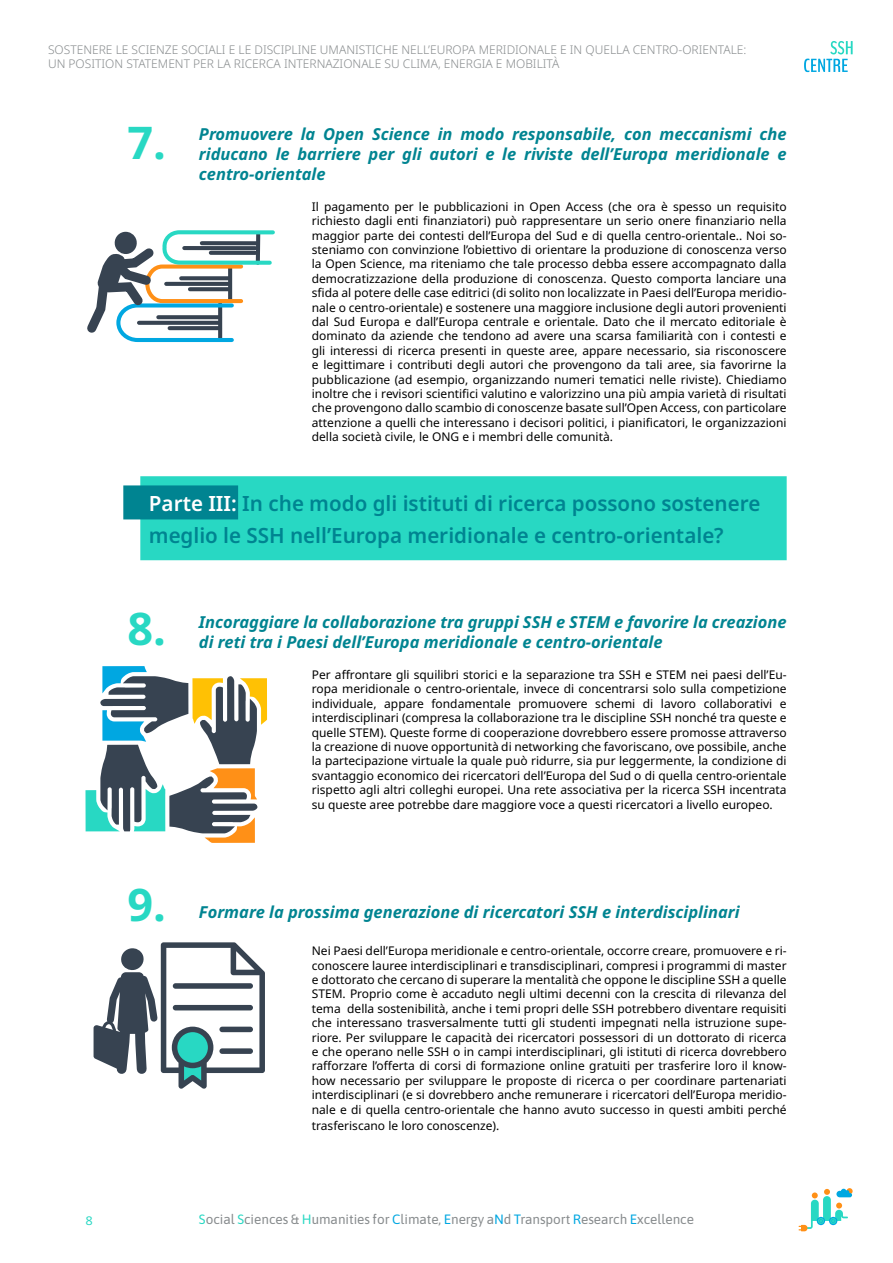
<style>
.page{position:relative;width:893px;height:1263px;background:#fff}
.page>*{position:absolute;margin:0;border:0;box-sizing:border-box;transform-origin:0 0}
.t1{font:700 45px "Noto Sans";color:#28d8c3}
.t2{font:600 21px/31.5px "Noto Sans";color:#008491}
.t3{font:italic 700 16.5px/19.8px "Noto Sans";color:#008491;text-align:justify}
.t4{font:13.5px "Asap";color:#878b8d}
.t5{font:12px/14.4px "Noto Sans";color:#000;text-align:justify}
.t6{font:300 12px/14.4px "Noto Sans";color:#878b8d}
.t7{font:12px "Noto Sans";color:#28d8c3;scale:1.05 1}
.s1{color:#fff}
.s2{color:#28d8c3}
.s3{color:#00a7e1}
</style>
<div class="page">
<svg style="left:804px;top:41px;width:49px;height:31px"></svg>
<svg style="left:799px;top:1188px;width:54px;height:43px"></svg>
<svg style="left:87px;top:230px;width:188px;height:113px"></svg>
<div style="left:140px;top:476px;width:647px;height:84px;background:#28d8c3"></div>
<div style="left:123px;top:485px;width:115px;height:34px;background:#008491"></div>
<svg style="left:85px;top:666px;width:182px;height:177px"></svg>
<svg style="left:94px;top:942px;width:171px;height:147px"></svg>
<p class="t6" style="left:48px;top:42px;width:700px">SOSTENERE LE SCIENZE SOCIALI E LE DISCIPLINE UMANISTICHE NELL’EUROPA MERIDIONALE E IN QUELLA CENTRO-ORIENTALE:<br>UN POSITION STATEMENT PER LA RICERCA INTERNAZIONALE SU CLIMA, ENERGIA E MOBILITÀ</p>
<h1 class="t1" style="left:128px;top:117px;width:40px">7.</h1>
<h3 class="t3" style="left:199px;top:125px;width:589px">Promuovere la Open Science in modo responsabile, con meccanismi che riducano le barriere per gli autori e le riviste dell’Europa meridionale e centro-orientale</h3>
<p class="t5" style="left:312px;top:199px;width:476px">Il pagamento per le pubblicazioni in Open Access (che ora è spesso un requisito richiesto dagli enti finanziatori) può rappresentare un serio onere finanziario nella maggior parte dei contesti dell’Europa del Sud e di quella centro-orientale.. Noi so&shy;steniamo con convinzione l’obiettivo di orientare la produzione di conoscenza verso la Open Science, ma riteniamo che tale processo debba essere accompagnato dalla democratizzazione della produzione di conoscenza. Questo comporta lanciare una sfida al potere delle case editrici (di solito non localizzate in Paesi dell’Europa meridio&shy;nale o centro-orientale) e sostenere una maggiore inclusione degli autori provenienti dal Sud Europa e dall’Europa centrale e orientale. Dato che il mercato editoriale è dominato da aziende che tendono ad avere una scarsa familiarità con i contesti e gli interessi di ricerca presenti in queste aree, appare necessario, sia risconoscere e legittimare i contributi degli autori che provengono da tali aree, sia favorirne la pubblicazione (ad esempio, organizzando numeri tematici nelle riviste). Chiediamo inoltre che i revisori scientifici valutino e valorizzino una più ampia varietà di risultati che provengono dallo scambio di conoscenze basate sull’Open Access, con particolare attenzione a quelli che interessano i decisori politici, i pianificatori, le organizzazioni della società civile, le ONG e i membri delle comunità.</p>
<h2 class="t2" style="left:149px;top:488px;width:613px"><span class="s1">Parte III:</span> In che modo gli istituti di ricerca possono sostenere meglio le SSH nell’Europa meridionale e centro-orientale?</h2>
<p class="t7" style="left:85px;top:1213px;width:9px">8</p>
<h1 class="t1" style="left:128px;top:603px;width:40px">8.</h1>
<h1 class="t1" style="left:128px;top:879px;width:40px">9.</h1>
<h3 class="t3" style="left:199px;top:613px;width:589px">Incoraggiare la collaborazione tra gruppi SSH e STEM e favorire la creazione di reti tra i Paesi dell’Europa meridionale e centro-orientale</h3>
<p class="t5" style="left:312px;top:667px;width:476px">Per affrontare gli squilibri storici e la separazione tra SSH e STEM nei paesi dell’Eu&shy;ropa meridionale o centro-orientale, invece di concentrarsi solo sulla competizione individuale, appare fondamentale promuovere schemi di lavoro collaborativi e interdisciplinari (compresa la collaborazione tra le discipline SSH nonché tra queste e quelle STEM). Queste forme di cooperazione dovrebbero essere promosse attraverso la creazione di nuove opportunità di networking che favoriscano, ove possibile, anche la partecipazione virtuale la quale può ridurre, sia pur leggermente, la condizione di svantaggio economico dei ricercatori dell’Europa del Sud o di quella centro-orientale rispetto agli altri colleghi europei. Una rete associativa per la ricerca SSH incentrata su queste aree potrebbe dare maggiore voce a questi ricercatori a livello europeo.</p>
<h3 class="t3" style="left:199px;top:903px;width:542px">Formare la prossima generazione di ricercatori SSH e interdisciplinari</h3>
<p class="t5" style="left:312px;top:944px;width:476px">Nei Paesi dell’Europa meridionale e centro-orientale, occorre creare, promuovere e ri&shy;conoscere lauree interdisciplinari e transdisciplinari, compresi i programmi di master e dottorato che cercano di superare la mentalità che oppone le discipline SSH a quelle STEM. Proprio come è accaduto negli ultimi decenni con la crescita di rilevanza del tema della sostenibilità, anche i temi propri delle SSH potrebbero diventare requisiti che interessano trasversalmente tutti gli studenti impegnati nella istruzione supe&shy;riore. Per sviluppare le capacità dei ricercatori possessori di un dottorato di ricerca e che operano nelle SSH o in campi interdisciplinari, gli istituti di ricerca dovrebbero rafforzare l’offerta di corsi di formazione online gratuiti per trasferire loro il know&shy;how necessario per sviluppare le proposte di ricerca o per coordinare partenariati interdisciplinari (e si dovrebbero anche remunerare i ricercatori dell’Europa meridio&shy;nale e di quella centro-orientale che hanno avuto successo in questi ambiti perché</p>
<p class="t5" style="left:312px;top:1118px;width:189px">trasferiscano le loro conoscenze).</p>
<p class="t4" style="left:199px;top:1210px;width:497px"><span class="s2">S</span>ocial <span class="s2">S</span>ciences &amp; <span class="s2">H</span>umanities for <span class="s3">C</span>limate, <span class="s3">E</span>nergy a<span class="s3">N</span>d <span class="s3">T</span>ransport <span class="s3">R</span>esearch <span class="s3">E</span>xcellence</p>
</div>
